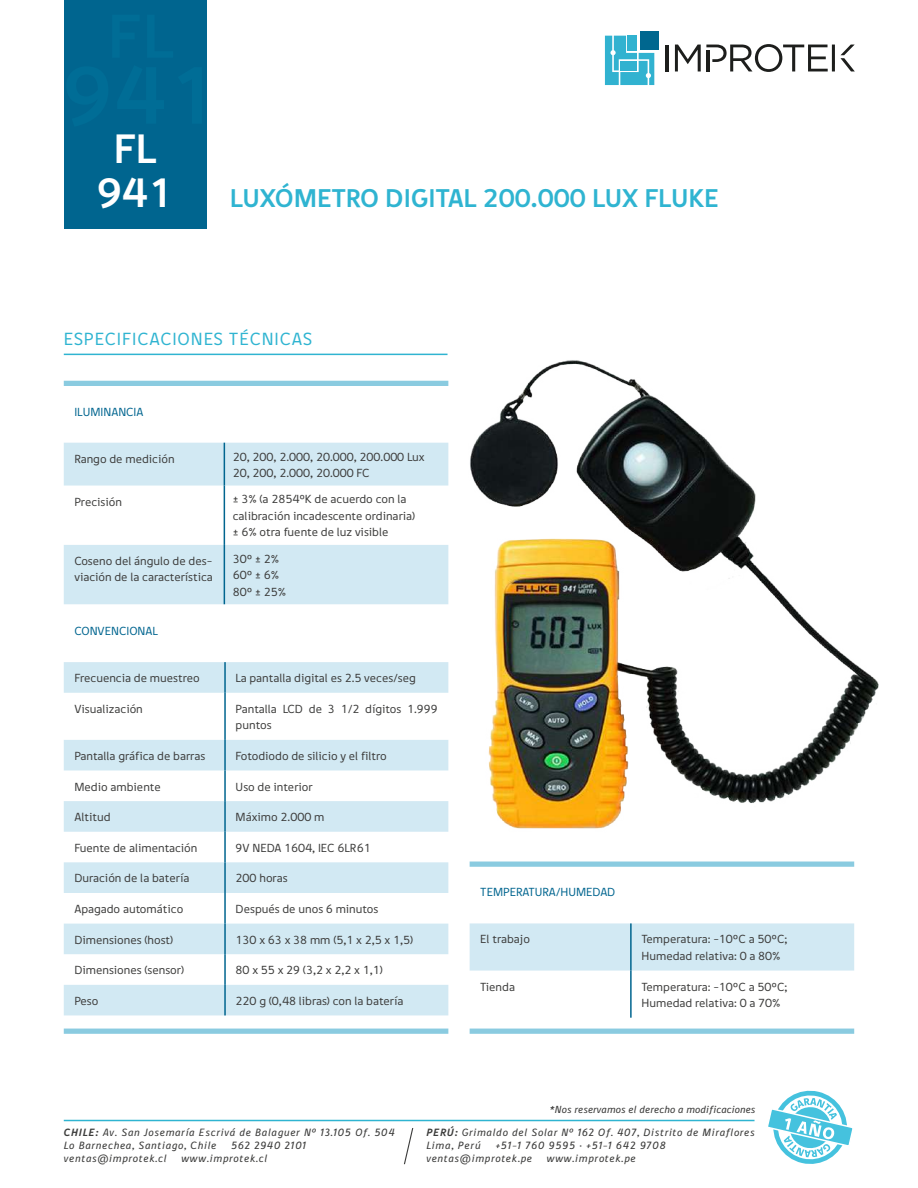
<style>
.page{position:relative;width:918px;height:1188px;background:#fff}
.page>*{position:absolute;margin:0;border:0;box-sizing:border-box;transform-origin:0 0}
.t1{font:700 42px/43.5px "Digna";color:#fff;text-align:center}
.t2{font:700 26.25px "Digna";color:#2fb4d1}
.t3{font:18px "Digna";letter-spacing:.05em;color:#2fb4d1}
.t4{font:12px/16.5px "Digna";color:#3c3c3b}
.t5{font:12px "Digna";color:#00658f}
.t6{font:italic 10.8px/12.9px "Digna";letter-spacing:.05em;color:#3c3c3b}
.t7{font:italic 10.5px "Digna";color:#3c3c3b}
.s1{font-weight:700}
</style>
<div class="page">
<div style="left:64px;top:0;width:142px;height:229px;background:#00658f"></div>
<hr style="left:666px;top:45px;width:3px;height:26px;background:#1d1e1c">
<svg style="left:675px;top:44px;width:180px;height:28px"></svg>
<div style="left:640px;top:32px;width:18px;height:18px;background:#00678f"></div>
<svg style="left:605px;top:36px;width:49px;height:49px"></svg>
<svg style="left:768px;top:1090px;width:85px;height:74px"></svg>
<svg style="left:404px;top:1128px;width:10px;height:37px"></svg>
<hr style="left:64px;top:1120px;width:691px;height:1px;background:#2fb4d1">
<img style="left:470px;top:360px;width:408px;height:469px">
<hr style="left:64px;top:354px;width:384px;height:1px;background:#2fb4d1">
<svg style="left:64px;top:443px;width:384px;height:161px;fill:#d2e9f3"></svg>
<hr style="left:224px;top:443px;width:1px;height:43px;background:#00658f">
<hr style="left:224px;top:486px;width:1px;height:59px;background:#00658f">
<hr style="left:224px;top:545px;width:1px;height:59px;background:#00658f">
<div style="left:64px;top:381px;width:384px;height:5px;background:#8acbe0"></div>
<div style="left:64px;top:1029px;width:384px;height:5px;background:#8acbe0"></div>
<svg style="left:64px;top:662px;width:384px;height:353px;fill:#d2e9f3"></svg>
<hr style="left:224px;top:662px;width:2px;height:31px;background:#00658f">
<hr style="left:224px;top:693px;width:2px;height:47px;background:#00658f">
<hr style="left:224px;top:740px;width:2px;height:30px;background:#00658f">
<hr style="left:224px;top:771px;width:2px;height:30px;background:#00658f">
<hr style="left:224px;top:801px;width:2px;height:31px;background:#00658f">
<hr style="left:224px;top:832px;width:2px;height:30px;background:#00658f">
<hr style="left:224px;top:862px;width:2px;height:31px;background:#00658f">
<hr style="left:224px;top:893px;width:2px;height:31px;background:#00658f">
<hr style="left:224px;top:924px;width:2px;height:30px;background:#00658f">
<hr style="left:224px;top:954px;width:2px;height:31px;background:#00658f">
<hr style="left:224px;top:985px;width:2px;height:30px;background:#00658f">
<div style="left:470px;top:923px;width:384px;height:48px;background:#d2e9f3"></div>
<hr style="left:630px;top:923px;width:2px;height:48px;background:#00658f">
<hr style="left:630px;top:971px;width:2px;height:47px;background:#00658f">
<div style="left:470px;top:1029px;width:384px;height:5px;background:#8acbe0"></div>
<div style="left:470px;top:862px;width:384px;height:5px;background:#8acbe0"></div>
<h1 class="t1" style="left:96px;top:126px;width:79px">FL<br>941</h1>
<h2 class="t2" style="left:230px;top:181px;width:491px">LUXÓMETRO DIGITAL 200.000 LUX FLUKE</h2>
<h3 class="t3" style="left:64px;top:328px;width:250px">ESPECIFICACIONES TÉCNICAS</h3>
<p class="t5" style="left:74px;top:404px;width:71px">ILUMINANCIA</p>
<p class="t4" style="left:74px;top:450px;width:102px">Rango de medición</p>
<p class="t4" style="left:233px;top:448px;width:193px">20, 200, 2.000, 20.000, 200.000 Lux<br>20, 200, 2.000, 20.000 FC</p>
<p class="t4" style="left:74px;top:493px;width:49px">Precisión</p>
<p class="t4" style="left:233px;top:491px;width:184px">± 3% (a 2854ºK de acuerdo con la calibración incadescente ordinaria) ± 6% otra fuente de luz visible</p>
<p class="t4" style="left:74px;top:552px;width:140px">Coseno del ángulo de des&shy;viación de la característica</p>
<p class="t4" style="left:233px;top:550px;width:55px">30º ± 2%<br>60º ± 6%<br>80º ± 25%</p>
<p class="t5" style="left:74px;top:624px;width:85px">CONVENCIONAL</p>
<p class="t4" style="left:74px;top:670px;width:127px">Frecuencia de muestreo</p>
<p class="t4" style="left:236px;top:670px;width:182px">La pantalla digital es 2.5 veces/seg</p>
<p class="t4" style="left:74px;top:700px;width:70px">Visualización</p>
<p class="t4" style="left:236px;top:700px;width:204px">Pantalla LCD de 3 1/2 dígitos 1.999 puntos</p>
<p class="t4" style="left:74px;top:747px;width:132px">Pantalla gráfica de barras</p>
<p class="t4" style="left:236px;top:747px;width:153px">Fotodiodo de silicio y el filtro</p>
<p class="t4" style="left:74px;top:778px;width:88px">Medio ambiente</p>
<p class="t4" style="left:236px;top:778px;width:79px">Uso de interior</p>
<p class="t4" style="left:74px;top:809px;width:38px">Altitud</p>
<p class="t4" style="left:236px;top:809px;width:90px">Máximo 2.000 m</p>
<p class="t4" style="left:74px;top:839px;width:125px">Fuente de alimentación</p>
<p class="t4" style="left:236px;top:839px;width:137px">9V NEDA 1604, IEC 6LR61</p>
<p class="t4" style="left:74px;top:870px;width:116px">Duración de la batería</p>
<p class="t4" style="left:236px;top:870px;width:53px">200 horas</p>
<p class="t4" style="left:74px;top:901px;width:110px">Apagado automático</p>
<p class="t4" style="left:236px;top:901px;width:144px">Después de unos 6 minutos</p>
<p class="t4" style="left:74px;top:931px;width:100px">Dimensiones (host)</p>
<p class="t4" style="left:236px;top:931px;width:179px">130 x 63 x 38 mm (5,1 x 2,5 x 1,5)</p>
<p class="t4" style="left:74px;top:962px;width:111px">Dimensiones (sensor)</p>
<p class="t4" style="left:236px;top:962px;width:149px">80 x 55 x 29 (3,2 x 2,2 x 1,1)</p>
<p class="t4" style="left:74px;top:992px;width:25px">Peso</p>
<p class="t4" style="left:236px;top:992px;width:169px">220 g (0,48 libras) con la batería</p>
<p class="t5" style="left:480px;top:885px;width:137px">TEMPERATURA/HUMEDAD</p>
<p class="t4" style="left:480px;top:931px;width:51px">El trabajo</p>
<p class="t4" style="left:642px;top:931px;width:147px">Temperatura: -10ºC a 50ºC;<br>Humedad relativa: 0 a 80%</p>
<p class="t4" style="left:480px;top:978px;width:36px">Tienda</p>
<p class="t4" style="left:642px;top:978px;width:147px">Temperatura: -10ºC a 50ºC;<br>Humedad relativa: 0 a 70%</p>
<p class="t7" style="left:550px;top:1104px;width:207px">*Nos reservamos el derecho a modificaciones</p>
<p class="t6" style="left:64px;top:1126px;width:333px"><span class="s1">CHILE:</span> Av. San Josemaría Escrivá de Balaguer Nº 13.105 Of. 504<br>Lo Barnechea, Santiago, Chile</p>
<p class="t6" style="left:231px;top:1139px;width:77px">562 2940 2101</p>
<p class="t6" style="left:64px;top:1152px;width:105px">ventas@improtek.cl</p>
<p class="t6" style="left:182px;top:1152px;width:88px">www.improtek.cl</p>
<p class="t6" style="left:426px;top:1126px;width:330px"><span class="s1">PERÚ:</span> Grimaldo del Solar Nº 162 Of. 407, Distrito de Miraflores<br>Lima, Perú</p>
<p class="t6" style="left:426px;top:1139px;width:241px;text-indent:69px">+51-1 760 9595 · +51-1 642 9708 ventas@improtek.pe</p>
<p class="t6" style="left:547px;top:1152px;width:90px">www.improtek.pe</p>
</div>
